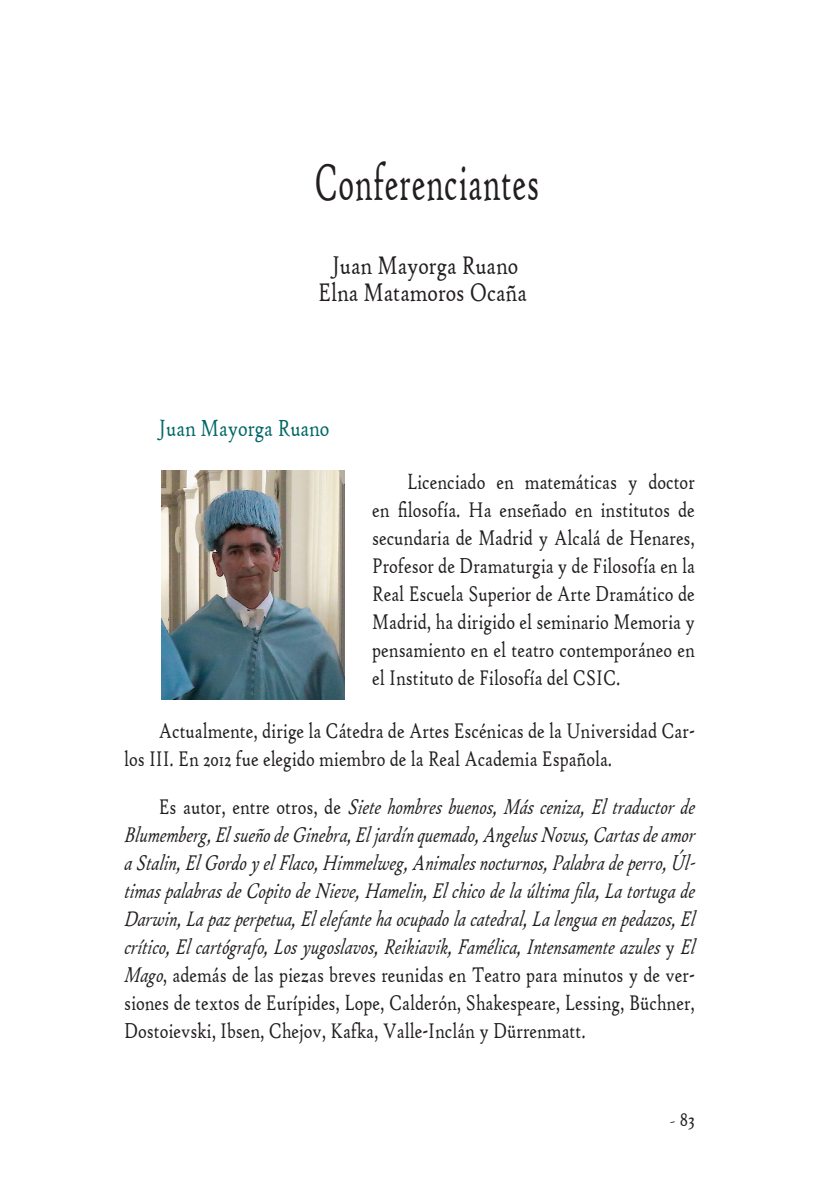
<style>
.page{position:relative;width:819px;height:1191px;background:#fff}
.page>*{position:absolute;margin:0;border:0;box-sizing:border-box;transform-origin:0 0}
.t1{font:55.12px "High Tower Text";letter-spacing:.02em;color:#231f20;scale:.57 1}
.t2{font:27.3px "High Tower Text";color:#231f20;scale:.77 1}
.t3{font:25.03px "High Tower Text";color:#046767;scale:.77 1}
.t4{font:italic 22.75px/28px "High Tower Text";color:#231f20;scale:.77 1}
.t5{font:22.75px/28px "High Tower Text";color:#231f20;text-align:justify;scale:.77 1}
.t6{font:21px "High Tower Text";color:#231f20;scale:.83 1}
.s1{font-style:normal}
.s2{font-style:italic;font-size:14px}
</style>
<div class="page">
<img style="left:161px;top:470px;width:184px;height:229px">
<p class="t1" style="left:314px;top:151px;width:396px">Conferenciantes</p>
<p class="t2" style="left:332px;top:249px;width:243px">Juan Mayorga Ruano</p>
<p class="t2" style="left:318px;top:276px;width:272px">Elna Matamoros Ocaña</p>
<p class="t3" style="left:159px;top:413px;width:223px">Juan Mayorga Ruano</p>
<p class="t5" style="left:372px;top:468px;width:420px;text-indent:35px">Licenciado en matemáticas y doctor en filosofía. Ha enseñado en institutos de secundaria de Madrid y Alcalá de Henares, Profesor de Dramaturgia y de Filosofía en la Real Escuela Superior de Arte Dramático de Madrid, ha dirigido el seminario Memoria y pensamiento en el teatro contemporáneo en el Instituto de Filosofía del CSIC.</p>
<p class="t5" style="left:124px;top:716px;width:742px;text-indent:35px">Actualmente, dirige la Cátedra de Artes Escénicas de la Universidad Car&shy;los III. En 2012 fue elegido miembro de la Real Academia Española.</p>
<p class="t4" style="left:124px;top:792px;width:748px;text-indent:35px"><span class="s1">E s a u t o r , e n t r e o t r o s , d e</span> Siete hombres buenos, Más ceniza, El traductor de Blumemberg,ElsueñodeGinebra,Eljardínquemado,AngelusNovus,Cartasdeamor aStalin,ElGordoy elFlaco,Himmelweg,Animalesnocturnos,Palabradeperro,Úl&shy;timaspalabrasdeCop itodeNieve,Hamelin,Elchicodelaúltimafila,Latortugade Darwin,Lapazperpetua,Elelefantehaocupadolacatedral,Lalenguaenpedazos,El crítico,Elcartógrafo,Losyugoslavos,Reikiavik,Famélica,Intensamenteazules<span class="s1">y</span> El Mago<span class="s1">, además de las piezas breves reunidas en Teatro para minutos y de ver&shy;siones de textos de Eurípides, Lope, Calderón, Shakespeare, Lessing, Büchner, Dostoievski, Ibsen, Chejov, Kafka, Valle-Inclán y Dürrenmatt.</span></p>
<p class="t6" style="left:669px;top:1107px;width:32px"><span class="s2">-</span> 83</p>
</div>
